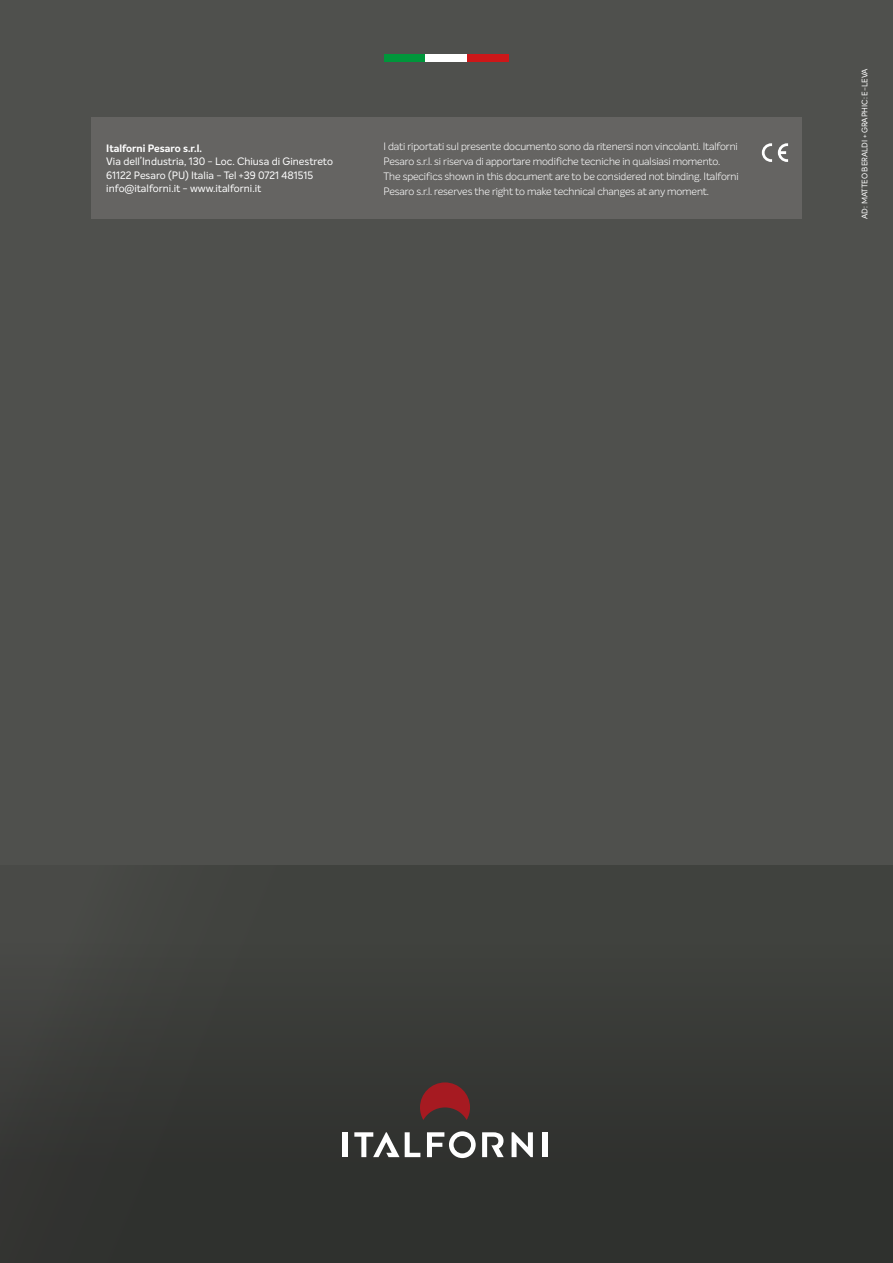
<style>
.page{position:relative;width:893px;height:1263px;background:#4f504d}
.page>*{position:absolute;margin:0;border:0;box-sizing:border-box;transform-origin:0 0}
.t1{font:300 10.5px/15px "Intelo Alt";letter-spacing:-.01em;color:#fff}
.t2{font:10.5px/13.5px "Intelo Alt";color:#fff}
.t3{font:700 10.5px "Intelo Alt";color:#fff}
.t4{font:7.95px "Intelo Alt";letter-spacing:-.01em;color:#fff}
</style>
<div class="page">
<div style="left:0;top:865px;width:893px;height:398px;background:#383936"></div>
<div style="left:91px;top:117px;width:711px;height:102px;background:#656462"></div>
<svg style="left:762px;top:143px;width:10px;height:19px"></svg>
<svg style="left:778px;top:143px;width:10px;height:19px"></svg>
<div style="left:383px;top:54px;width:42px;height:7px;background:#00963b"></div>
<div style="left:425px;top:54px;width:43px;height:7px;background:#fff"></div>
<div style="left:467px;top:54px;width:42px;height:7px;background:#cd1719"></div>
<div style="left:343px;top:1132px;width:5px;height:25px;background:#fff"></div>
<svg style="left:354px;top:1132px;width:66px;height:25px"></svg>
<svg style="left:512px;top:1132px;width:21px;height:25px"></svg>
<div style="left:542px;top:1132px;width:5px;height:25px;background:#fff"></div>
<svg style="left:427px;top:1131px;width:49px;height:27px"></svg>
<svg style="left:482px;top:1132px;width:22px;height:25px"></svg>
<svg style="left:420px;top:1082px;width:50px;height:38px"></svg>
<p class="t3" style="left:106px;top:142px;width:97px">Italforni Pesaro s.r.l.</p>
<p class="t2" style="left:106px;top:155px;width:228px">Via dell’Industria, 130 - Loc. Chiusa di Ginestreto<br>61122 Pesaro (PU) Italia - Tel +39 0721 481515 info@italforni.it - www.italforni.it</p>
<p class="t1" style="left:383px;top:138px;width:357px">I dati riportati sul presente documento sono da ritenersi non vincolanti. Italforni Pesaro s.r.l. si riserva di apportare modifiche tecniche in qualsiasi momento.<br>The specifics shown in this document are to be considered not binding. Italforni Pesaro s.r.l. reserves the right to make technical changes at any moment.</p>
<p class="t4" style="left:860px;top:219px;width:152px;rotate:-90deg">AD: MATTEO BERALDI + GRAPHIC: E-LEVA</p>
</div>
